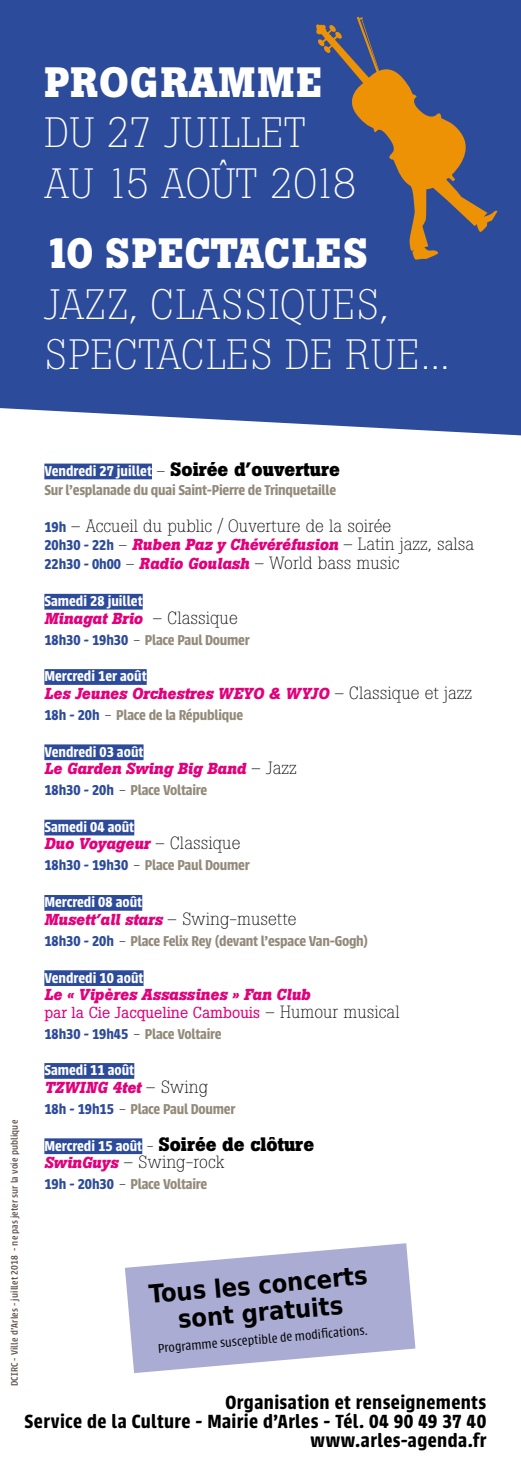
<style>
.page{position:relative;width:521px;height:1474px;background:#fff}
.page>*{position:absolute;margin:0;border:0;box-sizing:border-box;transform-origin:0 0}
.t1{font:300 42px/50.4px "Boton";letter-spacing:.015em;color:#fff}
.t2{font:700 42px "Boton";letter-spacing:.02em;color:#fff}
.t3{font:700 25.2px/27.3px "DejaVu Sans Condensed";color:#000;text-align:center}
.t4{font:600 21px/19.2px "Urbana";letter-spacing:.02em;color:#000;text-align:right}
.t5{font:700 19.25px "Boton";color:#000}
.t6{font:300 17.5px "Boton";color:#000}
.t7{font:600 15.75px/19.2px "Urbana";letter-spacing:-.015em;color:#938a7a}
.t8{font:italic 700 15.75px/17.5px "Boton";color:#e3007b}
.t9{font:600 15.75px "Urbana";color:#fff}
.t10{font:300 14px "Urbana";color:#000}
.t11{font:500 10.5px "Urbana";letter-spacing:.01em;color:#5f504d}
.s1{color:#fff}
.s2{font-family:"Boton";font-weight:300;color:#000}
.s3{font-family:"Boton";font-weight:700;font-size:19.25px;color:#000}
.s4{font-family:"Urbana";font-weight:600;font-size:15.75px;color:#2d4b9b}
.s5{font-family:"Urbana";font-weight:600;font-style:normal;color:#2d4b9b}
.s6{font-weight:300;font-style:normal;color:#000}
.s7{font-weight:300;font-style:normal;font-size:17.5px;color:#000}
.s8{font-size:15.75px}
.s9{font-weight:700;font-style:italic;font-size:15.75px;color:#e3007b}
.s10{color:#2d4b9b}
.s11{font-weight:400;font-style:normal}
.s12{font-family:"Urbana";font-weight:600;font-size:15.75px;color:#fff}
.s13{font-weight:300;font-size:15.75px}
</style>
<div class="page">
<div style="left:0;top:0;width:521px;height:435px;background:#2d4b9b"></div>
<div style="left:44px;top:463px;width:108px;height:16px;background:#2d4b9b"></div>
<div style="left:44px;top:594px;width:99px;height:15px;background:#2d4b9b"></div>
<div style="left:44px;top:669px;width:103px;height:16px;background:#2d4b9b"></div>
<div style="left:44px;top:744px;width:100px;height:16px;background:#2d4b9b"></div>
<div style="left:44px;top:819px;width:90px;height:16px;background:#2d4b9b"></div>
<div style="left:44px;top:895px;width:98px;height:15px;background:#2d4b9b"></div>
<div style="left:44px;top:970px;width:100px;height:16px;background:#2d4b9b"></div>
<div style="left:44px;top:1063px;width:90px;height:15px;background:#2d4b9b"></div>
<div style="left:44px;top:1138px;width:98px;height:16px;background:#2d4b9b"></div>
<svg style="left:316px;top:17px;width:181px;height:243px;background:#585b79"></svg>
<svg style="left:125px;top:1243px;width:290px;height:129px;fill:#aaacd4"></svg>
<h1 class="t2" style="left:44px;top:58px;width:279px">PROGRAMME</h1>
<h1 class="t1" style="left:44px;top:108px;width:313px">DU 27 JUILLET<br>AU 15 AOÛT 2018</h1>
<h1 class="t2" style="left:44px;top:229px;width:325px">10 SPECTACLES</h1>
<h1 class="t1" style="left:44px;top:279px;width:407px">JAZZ, CLASSIQUES,<br>SPECTACLES DE RUE...</h1>
<p class="t11" style="left:9px;top:1385px;width:267px;rotate:-90deg">DCIRC - Ville d’Arles - juillet 2018 - ne pas jeter sur la voie publique</p>
<p class="t7" style="left:44px;top:461px;width:297px"><span class="s1">Vendredi 27 juillet</span> <span class="s2">–</span> <span class="s3">Soirée d’ouverture<br></span>Sur l’esplanade du quai Saint-Pierre de Trinquetaille</p>
<p class="t6" style="left:44px;top:515px;width:348px"><span class="s4">19h</span> – Accueil du public / Ouverture de la soirée</p>
<p class="t8" style="left:44px;top:536px;width:431px"><span class="s5">20h30 - 22h</span> <span class="s6">–</span> Ruben Paz y Chévéréfusion <span class="s7">– Latin jazz, salsa</span></p>
<p class="t6" style="left:44px;top:553px;width:357px"><span class="s4">22h30 - 0h00</span> <span class="s8">–</span> <span class="s9">Radio Goulash</span> – World bass music</p>
<p class="t9" style="left:44px;top:592px;width:100px">Samedi 28 juillet</p>
<p class="t8" style="left:44px;top:609px;width:195px">Minagat Brio <span class="s7">– Classique</span></p>
<p class="t7" style="left:44px;top:630px;width:207px"><span class="s10">18h30 - 19h30</span> <span class="s2">-</span> Place Paul Doumer</p>
<p class="t9" style="left:44px;top:667px;width:104px">Mercredi 1er août</p>
<p class="t8" style="left:44px;top:684px;width:429px">Les Jeunes Orchestres WEYO &amp; WYJO <span class="s7">– Classique et jazz</span></p>
<p class="t7" style="left:44px;top:705px;width:200px"><span class="s10">18h - 20h</span> <span class="s2">-</span> Place de la République</p>
<p class="t9" style="left:44px;top:743px;width:101px">Vendredi 03 août</p>
<p class="t8" style="left:44px;top:760px;width:254px">Le Garden Swing Big Band <span class="s7">– Jazz</span></p>
<p class="t7" style="left:44px;top:780px;width:164px"><span class="s10">18h30 - 20h</span> <span class="s2">-</span> Place Voltaire</p>
<p class="t9" style="left:44px;top:818px;width:91px">Samedi 04 août</p>
<p class="t8" style="left:44px;top:835px;width:198px">Duo Voyageur <span class="s7">– Classique</span></p>
<p class="t7" style="left:44px;top:856px;width:207px"><span class="s10">18h30 - 19h30</span> <span class="s2">-</span> Place Paul Doumer</p>
<p class="t9" style="left:44px;top:893px;width:99px">Mercredi 08 août</p>
<p class="t8" style="left:44px;top:910px;width:254px">Musett’all stars <span class="s7">– Swing-musette</span></p>
<p class="t7" style="left:44px;top:931px;width:326px"><span class="s10">18h30 - 20h</span> <span class="s2">-</span> Place Felix Rey (devant l’espace Van-Gogh)</p>
<p class="t9" style="left:44px;top:968px;width:101px">Vendredi 10 août</p>
<p class="t8" style="left:44px;top:985px;width:357px">Le « Vipères Assassines » Fan Club<br><span class="s11">par la Cie Jacqueline Cambouis</span> <span class="s7">– Humour musical</span></p>
<p class="t7" style="left:44px;top:1024px;width:179px"><span class="s10">18h30 - 19h45</span> <span class="s2">-</span> Place Voltaire</p>
<p class="t9" style="left:44px;top:1061px;width:91px">Samedi 11 août</p>
<p class="t8" style="left:44px;top:1078px;width:165px">TZWING 4tet <span class="s7">– Swing</span></p>
<p class="t7" style="left:44px;top:1099px;width:192px"><span class="s10">18h - 19h15</span> <span class="s2">-</span> Place Paul Doumer</p>
<p class="t5" style="left:44px;top:1132px;width:271px"><span class="s12">Mercredi 15 août</span> <span class="s13">-</span> Soirée de clôture</p>
<p class="t6" style="left:44px;top:1151px;width:182px"><span class="s9">SwinGuys</span> – Swing-rock</p>
<p class="t7" style="left:44px;top:1174px;width:164px"><span class="s10">19h - 20h30</span> <span class="s2">-</span> Place Voltaire</p>
<h2 class="t3" style="left:148px;top:1280px;width:221px;rotate:-5deg">Tous les concerts sont gratuits</h2>
<p class="t10" style="left:157px;top:1340px;width:212px;rotate:-5deg">Programme susceptible de modifi cations.</p>
<h3 class="t4" style="left:25px;top:1392px;width:463px">Organisation et renseignements<br>Service de la Culture - Mairie d’Arles - Tél. 04 90 49 37 40 www.arles-agenda.fr</h3>
</div>
